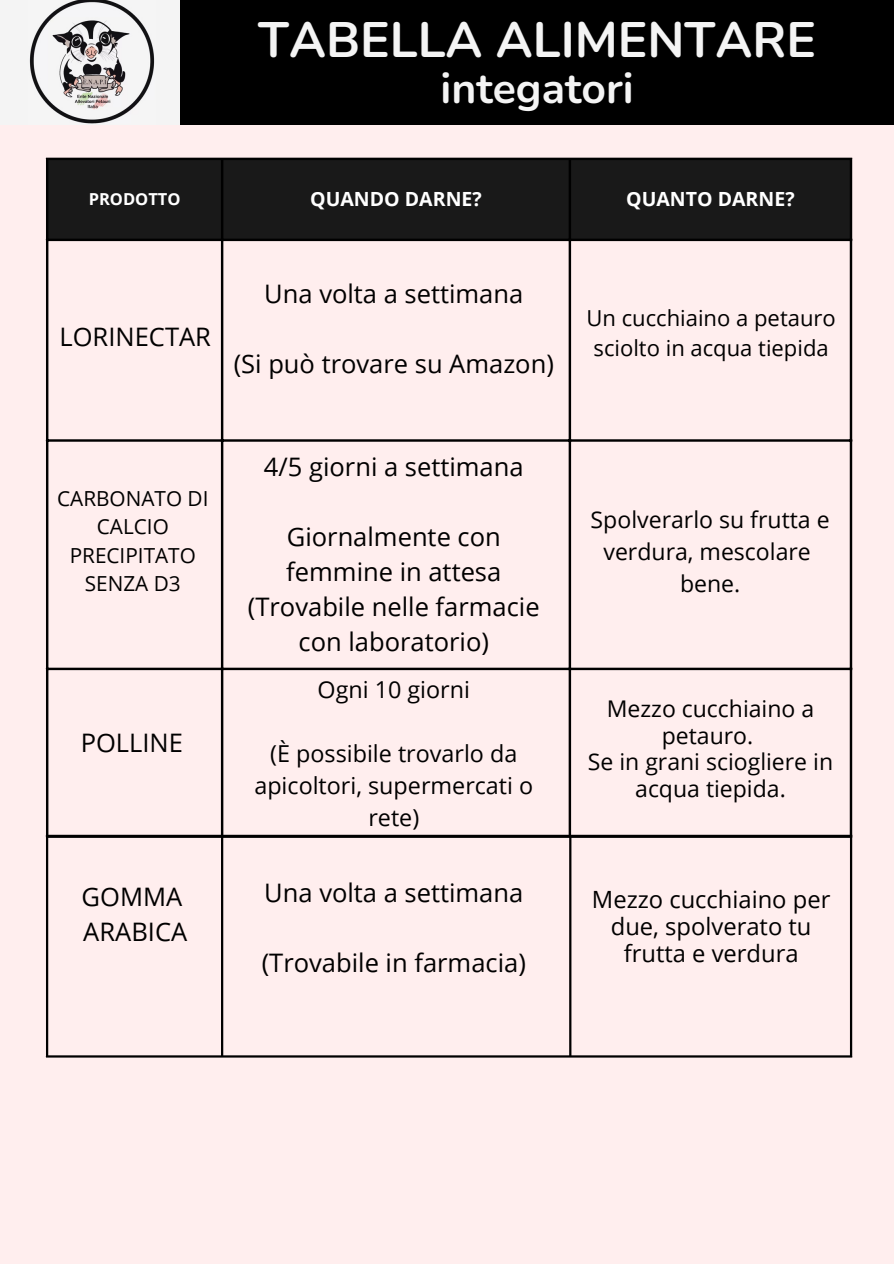
<style>
.page{position:relative;width:894px;height:1264px;background:#fff}
.page>*{position:absolute;margin:0;border:0;box-sizing:border-box;transform-origin:0 0}
.t1{font:700 49.65px "Nunito";color:#f4f4f4}
.t2{font:700 42.75px "Nunito";color:#f4f4f4}
.t3{font:25.5px/34.8px "Open Sans";color:#000}
.t4{font:23.7px/27.3px "Open Sans";color:#000;text-align:center}
.t5{font:23.25px/32px "Open Sans";color:#000;text-align:center}
.t6{font:23.1px/31.5px "Open Sans";color:#000;text-align:center}
.t7{font:22.95px/26.4px "Open Sans";color:#000;text-align:center}
.t8{font:22.05px "Open Sans";color:#000}
.t9{font:20.7px/28.3px "Open Sans";color:#000;text-align:center}
.t10{font:700 19.5px "Open Sans";color:#fff}
.t11{font:700 16.5px "Open Sans";color:#fff}
</style>
<div class="page">
<div style="left:0;top:0;width:893px;height:1263px;background:#fee"></div>
<div style="left:48px;top:160px;width:801px;height:79px;background:#191919"></div>
<hr style="left:46px;top:160px;width:2px;height:675px;background:#000">
<hr style="left:221px;top:160px;width:2px;height:675px;background:#000">
<hr style="left:568px;top:160px;width:3px;height:675px;background:#000">
<hr style="left:849px;top:160px;width:2px;height:675px;background:#000">
<hr style="left:46px;top:158px;width:805px;height:2px;background:#000">
<hr style="left:46px;top:239px;width:805px;height:2px;background:#000">
<hr style="left:46px;top:439px;width:805px;height:3px;background:#000">
<hr style="left:46px;top:667px;width:805px;height:3px;background:#000">
<div style="left:0;top:0;width:180px;height:125px;background:#f4f4f4"></div>
<img style="left:29px;top:0;width:126px;height:124px">
<div style="left:181px;top:0;width:712px;height:125px;background:#000"></div>
<hr style="left:46px;top:837px;width:2px;height:218px;background:#000">
<hr style="left:221px;top:837px;width:2px;height:218px;background:#000">
<hr style="left:569px;top:837px;width:2px;height:218px;background:#000">
<hr style="left:849px;top:837px;width:2px;height:218px;background:#000">
<hr style="left:46px;top:834px;width:805px;height:3px;background:#000">
<hr style="left:46px;top:1055px;width:805px;height:2px;background:#000">
<p class="t1" style="left:258px;top:6px;width:559px">TABELLA ALIMENTARE</p>
<p class="t2" style="left:440px;top:59px;width:195px">integatori</p>
<p class="t11" style="left:89px;top:187px;width:93px">PRODOTTO</p>
<h1 class="t10" style="left:310px;top:185px;width:173px">QUANDO DARNE?</h1>
<h2 class="t10" style="left:626px;top:185px;width:170px">QUANTO DARNE?</h2>
<h4 class="t3" style="left:59px;top:319px;width:153px">LORINECTAR</h4>
<h4 class="t3" style="left:264px;top:276px;width:260px">Una volta a settimana</h4>
<h4 class="t3" style="left:234px;top:346px;width:321px">(Si può trovare su Amazon)</h4>
<h4 class="t9" style="left:57px;top:483px;width:153px">CARBONATO DI<br>CALCIO<br>PRECIPITATO<br>SENZA D3</h4>
<h4 class="t3" style="left:81px;top:724px;width:104px">POLLINE</h4>
<h4 class="t3" style="left:82px;top:878px;width:107px">GOMMA<br>ARABICA</h4>
<p class="t3" style="left:264px;top:449px;width:261px">4/5 giorni a settimana</p>
<p class="t3" style="left:248px;top:519px;width:293px;text-align:center">Giornalmente con femmine in attesa (Trovabile nelle farmacie con laboratorio)</p>
<h3 class="t5" style="left:317px;top:673px;width:154px">Ogni 10 giorni</h3>
<h5 class="t5" style="left:254px;top:736px;width:280px">(È possibile trovarlo da apicoltori, supermercati o rete)</h5>
<h4 class="t3" style="left:264px;top:874px;width:260px">Una volta a settimana</h4>
<h4 class="t3" style="left:262px;top:944px;width:265px">(Trovabile in farmacia)</h4>
<h3 class="t8" style="left:586px;top:302px;width:251px">Un cucchiaino a petauro</h3>
<h4 class="t8" style="left:593px;top:332px;width:237px">sciolto in acqua tiepida</h4>
<h4 class="t6" style="left:590px;top:503px;width:240px">Spolverarlo su frutta e verdura, mescolare bene.</h4>
<h4 class="t7" style="left:587px;top:695px;width:247px">Mezzo cucchiaino a petauro.<br>Se in grani sciogliere in acqua tiepida.</h4>
<h3 class="t4" style="left:591px;top:884px;width:240px">Mezzo cucchiaino per due, spolverato tu frutta e verdura</h3>
</div>
